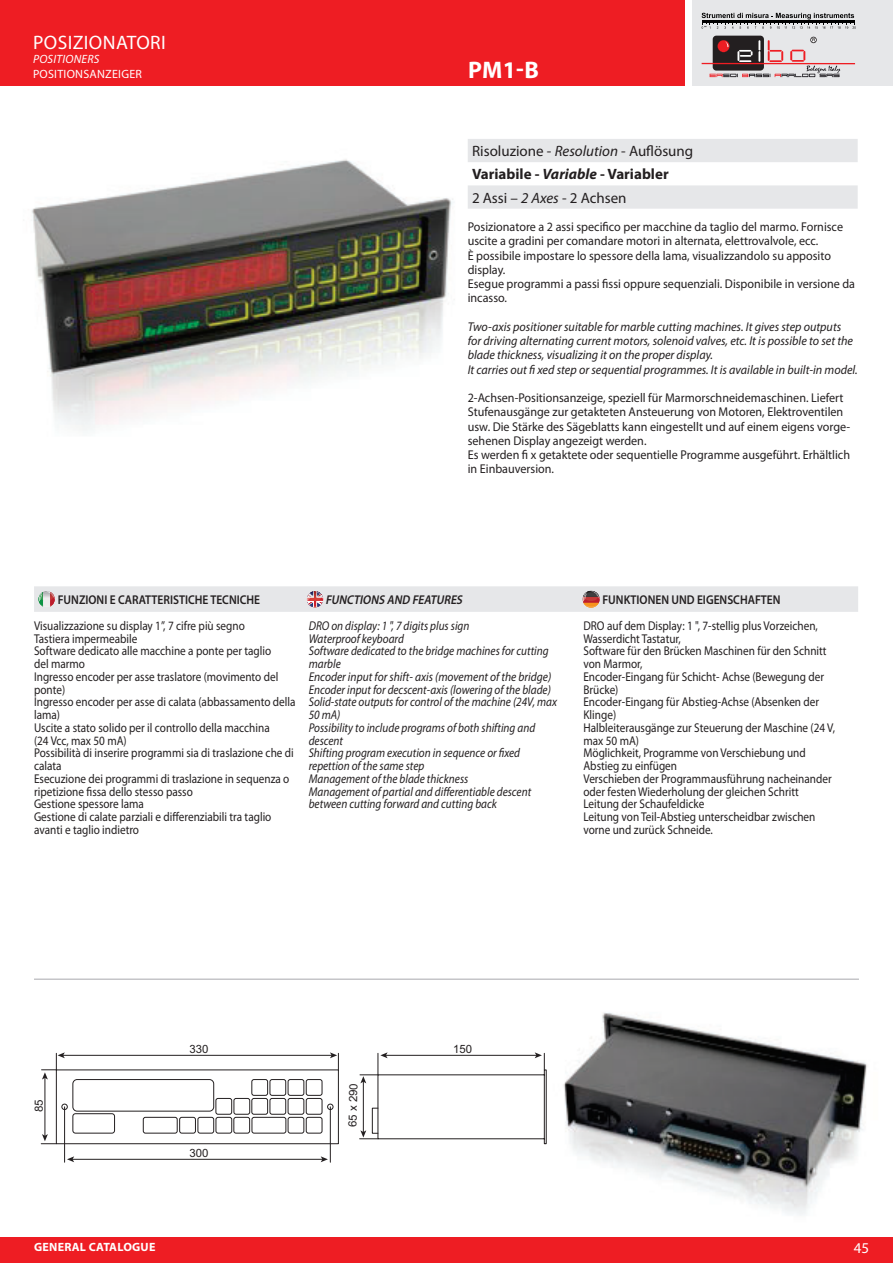
<style>
.page{position:relative;width:893px;height:1263px;background:#fff}
.page>*{position:absolute;margin:0;border:0;box-sizing:border-box;transform-origin:0 0}
.t1{font:700 24px "Myriad Pro";color:#fff}
.t2{font:19.5px "Myriad Pro";letter-spacing:.02em;color:#fff}
.t3{font:15px/23.2px "Myriad Pro";color:#231f20}
.t4{font:15px "Myriad Pro";color:#fff}
.t5{font:12.75px/12.8px "Myriad Pro";color:#231f20;scale:.88 1}
.t6{font:12.75px/14.2px "Myriad Pro";color:#231f20;scale:.95 1}
.t7{font:italic 12.75px/12.8px "Myriad Pro";color:#231f20;scale:.88 1}
.t8{font:italic 12.75px/14.2px "Myriad Pro";color:#231f20;scale:.95 1}
.t9{font:600 12.75px "Myriad Pro";color:#231f20;scale:.9 1}
.t10{font:italic 600 12.75px "Myriad Pro";color:#231f20;scale:.9 1}
.t11{font:12px "Myriad Pro";letter-spacing:.02em;color:#fff}
.t12{font:700 12px "Myriad Pro";letter-spacing:.02em;color:#fff}
.t13{font:italic 12px "Myriad Pro";letter-spacing:.02em;color:#fff}
.t14{font:11.4px "Arial";color:#231f20}
.s1{font-style:italic}
.s2{font-weight:700}
.s3{font-weight:700;font-style:italic}
</style>
<div class="page">
<div style="left:0;top:1237px;width:893px;height:26px;background:#ee1d23"></div>
<div style="left:0;top:0;width:685px;height:85px;background:#ee1d23"></div>
<div style="left:692px;top:0;width:201px;height:85px;background:#e6e7e9"></div>
<svg style="left:702px;top:13px;width:154px;height:16px"></svg>
<div style="left:713px;top:36px;width:51px;height:35px;background:#231f20;border-radius:4px"></div>
<hr style="left:702px;top:63px;width:153px;height:1px;background:#ee1d23">
<svg style="left:710px;top:37px;width:130px;height:40px"></svg>
<img style="left:542px;top:978px;width:325px;height:237px">
<img style="left:31px;top:159px;width:422px;height:272px">
<svg style="left:468px;top:139px;width:390px;height:70px"></svg>
<hr style="left:34px;top:979px;width:825px;height:1px;background:#a8a9ad">
<hr style="left:72px;top:1159px;width:251px;height:1px;background:#231f20">
<svg style="left:67px;top:1156px;width:7px;height:6px"></svg>
<svg style="left:321px;top:1156px;width:7px;height:6px"></svg>
<hr style="left:330px;top:1107px;width:1px;height:55px;background:#231f20">
<hr style="left:64px;top:1107px;width:1px;height:55px;background:#231f20">
<svg style="left:360px;top:1052px;width:187px;height:92px"></svg>
<div style="left:372px;top:1108px;width:6px;height:25px;border:1px solid #231f20"></div>
<div style="left:34px;top:586px;width:824px;height:26px;background:#e6e7e9"></div>
<svg style="left:40px;top:1052px;width:299px;height:92px"></svg>
<h2 class="t2" style="left:33px;top:35px;width:134px">POSIZIONATORI</h2>
<p class="t13" style="left:33px;top:55px;width:68px">POSITIONERS</p>
<p class="t11" style="left:33px;top:69px;width:110px">POSITIONSANZEIGER</p>
<h1 class="t1" style="left:468px;top:61px;width:72px">PM1-B</h1>
<p class="t3" style="left:472px;top:141px;width:223px">Risoluzione - <span class="s1">Resolution</span> - Auflösung<br><span class="s2">Variabile -</span> <span class="s3">Variable</span> <span class="s2">- Variabler<br></span>2 Assi – <span class="s1">2 Axes</span> - 2 Achsen</p>
<p class="t6" style="left:468px;top:221px;width:409px">Posizionatore a 2 assi specifico per macchine da taglio del marmo. Fornisce uscite a gradini per comandare motori in alternata, elettrovalvole, ecc.<br>È possibile impostare lo spessore della lama, visualizzandolo su apposito display.<br>Esegue programmi a passi fissi oppure sequenziali. Disponibile in versione da incasso.</p>
<p class="t8" style="left:468px;top:321px;width:412px">Two-axis positioner suitable for marble cutting machines. It gives step outputs for driving alternating current motors, solenoid valves, etc. It is possible to set the blade thickness, visualizing it on the proper display.<br>It carries out fi xed step or sequential programmes. It is available in built-in model.</p>
<p class="t6" style="left:468px;top:392px;width:404px">2-Achsen-Positionsanzeige, speziell für Marmorschneidemaschinen. Liefert Stufenausgänge zur getakteten Ansteuerung von Motoren, Elektroventilen usw. Die Stärke des Sägeblatts kann eingestellt und auf einem eigens vorge&shy;sehenen Display angezeigt werden.<br>Es werden fi x getaktete oder sequentielle Programme ausgeführt. Erhältlich in Einbauversion.</p>
<p class="t9" style="left:58px;top:595px;width:226px">FUNZIONI E CARATTERISTICHE TECNICHE</p>
<p class="t10" style="left:325px;top:595px;width:156px">FUNCTIONS AND FEATURES</p>
<p class="t9" style="left:602px;top:595px;width:199px">FUNKTIONEN UND EIGENSCHAFTEN</p>
<p class="t5" style="left:34px;top:621px;width:299px">Visualizzazione su display 1”, 7 cifre più segno<br>Tastiera impermeabile<br>Software dedicato alle macchine a ponte per taglio<br>del marmo<br>Ingresso encoder per asse traslatore (movimento del ponte)<br>Ingresso encoder per asse di calata (abbassamento della lama)<br>Uscite a stato solido per il controllo della macchina<br>(24 Vcc, max 50 mA)<br>Possibilità di inserire programmi sia di traslazione che di calata<br>Esecuzione dei programmi di traslazione in sequenza o ripetizione fissa dello stesso passo<br>Gestione spessore lama<br>Gestione di calate parziali e differenziabili tra taglio avanti e taglio indietro</p>
<p class="t7" style="left:309px;top:621px;width:284px">DRO on display: 1 ", 7 digits plus sign<br>Waterproof keyboard<br>Software dedicated to the bridge machines for cutting marble<br>Encoder input for shift- axis (movement of the bridge)<br>Encoder input for decscent-axis (lowering of the blade)<br>Solid-state outputs for control of the machine (24V, max 50 mA)<br>Possibility to include programs of both shifting and descent<br>Shifting program execution in sequence or fixed repettion of the same step<br>Management of the blade thickness<br>Management of partial and differentiable descent between cutting forward and cutting back</p>
<p class="t5" style="left:583px;top:621px;width:288px">DRO auf dem Display: 1 ", 7-stellig plus Vorzeichen, Wasserdicht Tastatur,<br>Software für den Brücken Maschinen für den Schnitt von Marmor,<br>Encoder-Eingang für Schicht- Achse (Bewegung der Brücke)<br>Encoder-Eingang für Abstieg-Achse (Absenken der Klinge)<br>Halbleiterausgänge zur Steuerung der Maschine (24 V, max 50 mA)<br>Möglichkeit, Programme von Verschiebung und Abstieg zu einfügen<br>Verschieben der Programmausführung nacheinander oder festen Wiederholung der gleichen Schritt Leitung der Schaufeldicke<br>Leitung von Teil-Abstieg unterscheidbar zwischen vorne und zurück Schneide.</p>
<p class="t14" style="left:190px;top:1043px;width:21px">330</p>
<p class="t14" style="left:453px;top:1043px;width:21px">150</p>
<p class="t14" style="left:346px;top:1127px;width:45px;rotate:-89deg">65 x 290</p>
<p class="t14" style="left:190px;top:1147px;width:21px">300</p>
<p class="t12" style="left:34px;top:1242px;width:123px">GENERAL CATALOGUE</p>
<p class="t4" style="left:854px;top:1242px;width:17px">45</p>
</div>
